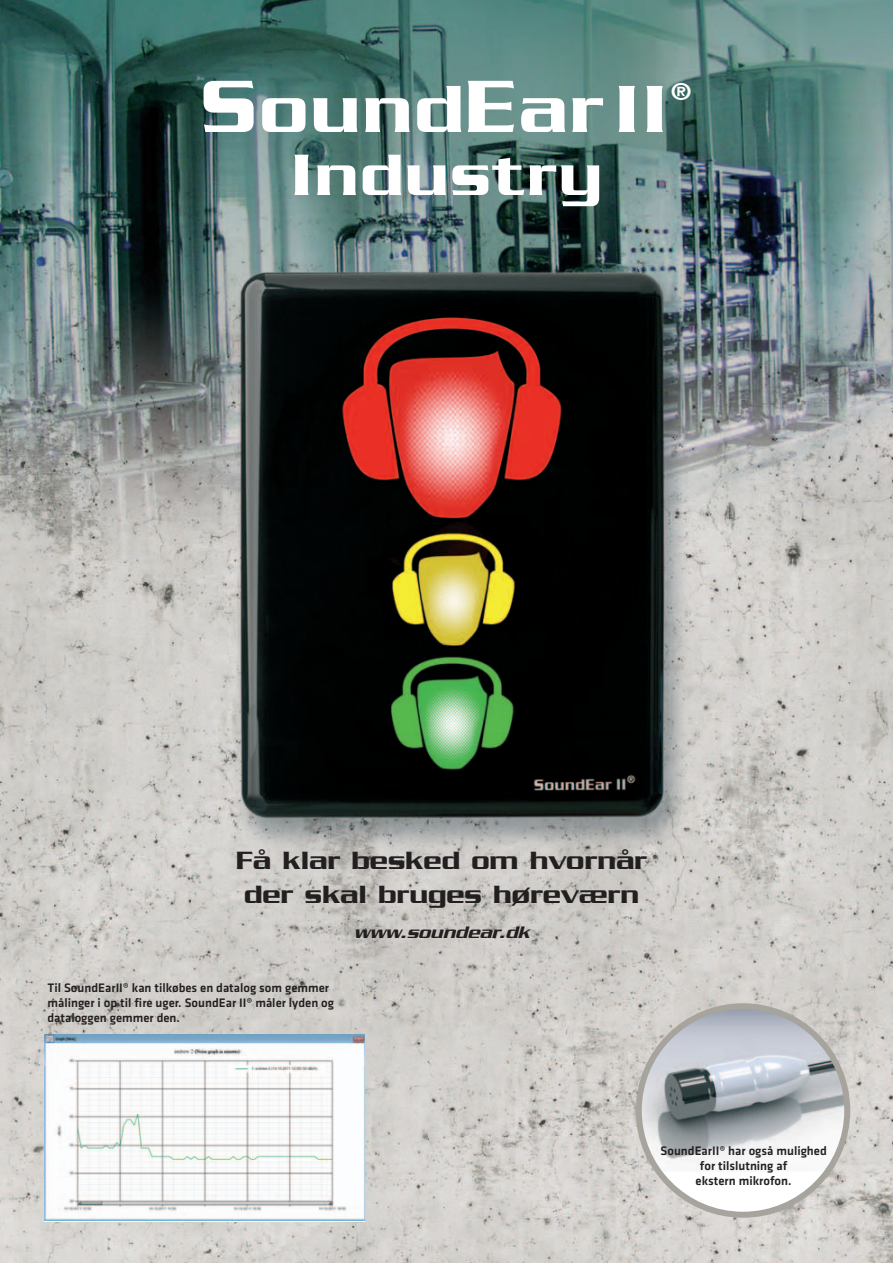
<style>
.page{position:relative;width:893px;height:1263px;background:#fff}
.page>*{position:absolute;margin:0;border:0;box-sizing:border-box;transform-origin:0 0}
.t1{font:500 72px "Serpentine";letter-spacing:.03em;color:#fff;scale:1.07 1}
.t2{font:500 63px "Serpentine";letter-spacing:.03em;color:#fff;scale:1.07 1}
.t3{font:500 27px/34.5px "Serpentine";color:#231f20;scale:1.07 1}
.t4{font:500 26.7px "Serpentine";color:#fff;scale:1.07 1}
.t5{font:italic 500 18px "Serpentine";color:#231f20;scale:1.07 1}
.t6{font:500 12.75px/15px "Klavika";color:#231f20;text-align:center}
.s1{font-size:79.95px}
</style>
<div class="page">
<img style="left:0;top:0;width:893px;height:1263px">
<svg style="left:636px;top:1003px;width:214px;height:215px"></svg>
<img style="left:45px;top:1034px;width:320px;height:187px">
<h1 class="t1" style="left:200px;top:86px;width:438px"><span class="s1">S</span>ound<span class="s1">E</span>arII</h1>
<h3 class="t4" style="left:670px;top:83px;width:23px">®</h3>
<h2 class="t2" style="left:290px;top:155px;width:293px">Industry</h2>
<h3 class="t3" style="left:236px;top:845px;width:385px">Få klar besked om hvornår der skal bruges høreværn</h3>
<h3 class="t5" style="left:354px;top:926px;width:166px">www.soundear.dk</h3>
<p class="t6" style="left:48px;top:981px;width:288px;text-align:left">Til SoundEarII® kan tilkøbes en datalog som gemmer målinger i op til fire uger. SoundEar II® måler lyden og dataloggen gemmer den.</p>
<p class="t6" style="left:660px;top:1144px;width:168px">SoundEarII® har også mulighed for tilslutning af<br>ekstern mikrofon.</p>
</div>
